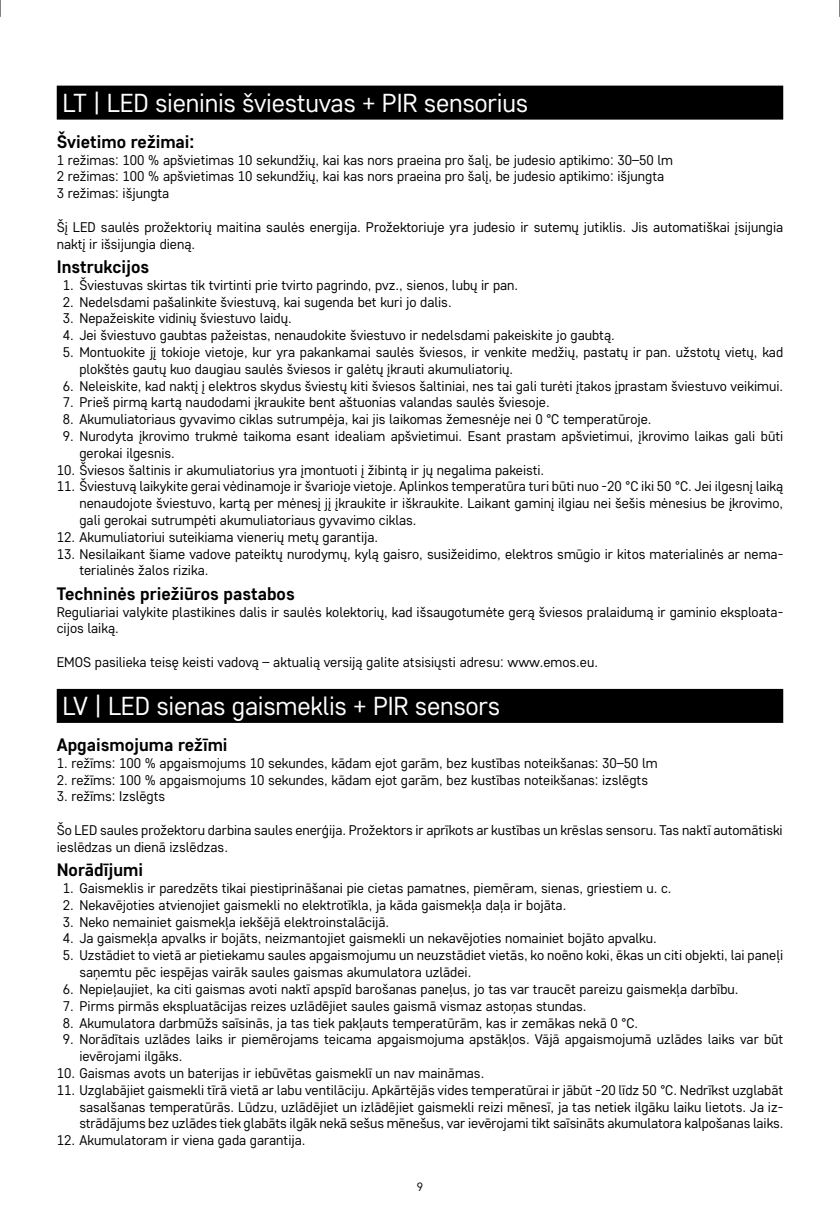
<style>
.page{position:relative;width:840px;height:1219px;background:#fff}
.page>*{position:absolute;margin:0;border:0;box-sizing:border-box;transform-origin:0 0}
.t1{font:26px "Core Sans D35";letter-spacing:-.01em;color:#fff}
.t2{font:700 18px "Core Sans D55";color:#000}
.t3{font:14px/16.8px "Core Sans D35";color:#000}
.t4{font:12px "Core Sans D35";color:#000}
</style>
<div class="page">
<div style="left:57px;top:86px;width:725px;height:34px;background:#000"></div>
<div style="left:57px;top:689px;width:725px;height:34px;background:#000"></div>
<svg style="left:0;top:0;width:1px;height:17px"></svg>
<svg style="left:839px;top:0;width:1px;height:17px"></svg>
<h1 class="t1" style="left:62px;top:86px;width:467px">LT | LED sieninis šviestuvas + PIR sensorius</h1>
<p class="t2" style="left:57px;top:130px;width:139px">Švietimo režimai:</p>
<p class="t3" style="left:57px;top:151px;width:617px">1 režimas: 100 % apšvietimas 10 sekundžių, kai kas nors praeina pro šalį, be judesio aptikimo: 30–50 lm<br>2 režimas: 100 % apšvietimas 10 sekundžių, kai kas nors praeina pro šalį, be judesio aptikimo: išjungta<br>3 režimas: išjungta</p>
<p class="t3" style="left:57px;top:218px;width:727px">Šį LED saulės prožektorių maitina saulės energija. Prožektoriuje yra judesio ir sutemų jutiklis. Jis automatiškai įsijungia naktį ir išsijungia dieną.</p>
<p class="t2" style="left:57px;top:255px;width:94px">Instrukcijos</p>
<p class="t3" style="left:63px;top:276px;width:457px">1. Šviestuvas skirtas tik tvirtinti prie tvirto pagrindo, pvz., sienos, lubų ir pan.</p>
<p class="t3" style="left:63px;top:293px;width:390px">2. Nedelsdami pašalinkite šviestuvą, kai sugenda bet kuri jo dalis.</p>
<p class="t3" style="left:63px;top:310px;width:230px">3. Nepažeiskite vidinių šviestuvo laidų.</p>
<p class="t3" style="left:63px;top:326px;width:553px">4. Jei šviestuvo gaubtas pažeistas, nenaudokite šviestuvo ir nedelsdami pakeiskite jo gaubtą.</p>
<p class="t3" style="left:79px;top:343px;width:704px;text-indent:-17px">5. Montuokite jį tokioje vietoje, kur yra pakankamai saulės šviesos, ir venkite medžių, pastatų ir pan. užstotų vietų, kad plokštės gautų kuo daugiau saulės šviesos ir galėtų įkrauti akumuliatorių.</p>
<p class="t3" style="left:63px;top:377px;width:721px">6. Neleiskite, kad naktį į elektros skydus šviestų kiti šviesos šaltiniai, nes tai gali turėti įtakos įprastam šviestuvo veikimui.</p>
<p class="t3" style="left:63px;top:394px;width:488px">7. Prieš pirmą kartą naudodami įkraukite bent aštuonias valandas saulės šviesoje.</p>
<p class="t3" style="left:63px;top:410px;width:590px">8. Akumuliatoriaus gyvavimo ciklas sutrumpėja, kai jis laikomas žemesnėje nei 0 °C temperatūroje.</p>
<p class="t3" style="left:79px;top:427px;width:704px;text-indent:-17px">9. Nurodyta įkrovimo trukmė taikoma esant idealiam apšvietimui. Esant prastam apšvietimui, įkrovimo laikas gali būti gerokai ilgesnis.</p>
<p class="t3" style="left:57px;top:461px;width:488px">10. Šviesos šaltinis ir akumuliatorius yra įmontuoti į žibintą ir jų negalima pakeisti.</p>
<p class="t3" style="left:79px;top:478px;width:705px;text-align:justify;text-indent:-23px">11. Šviestuvą laikykite gerai vėdinamoje ir švarioje vietoje. Aplinkos temperatūra turi būti nuo -20 °C iki 50 °C. Jei ilgesnį laiką nenaudojote šviestuvo, kartą per mėnesį jį įkraukite ir iškraukite. Laikant gaminį ilgiau nei šešis mėnesius be įkrovimo, gali gerokai sutrumpėti akumuliatoriaus gyvavimo ciklas.</p>
<p class="t3" style="left:57px;top:528px;width:323px">12. Akumuliatoriui suteikiama vienerių metų garantija.</p>
<p class="t3" style="left:79px;top:545px;width:705px;text-indent:-23px">13. Nesilaikant šiame vadove pateiktų nurodymų, kylą gaisro, susižeidimo, elektros smūgio ir kitos materialinės ar nema&shy;terialinės žalos rizika.</p>
<p class="t2" style="left:57px;top:582px;width:239px">Techninės priežiūros pastabos</p>
<p class="t3" style="left:57px;top:603px;width:727px">Reguliariai valykite plastikines dalis ir saulės kolektorių, kad išsaugotumėte gerą šviesos pralaidumą ir gaminio eksploata&shy;cijos laiką.</p>
<p class="t3" style="left:57px;top:653px;width:542px">EMOS pasilieka teisę keisti vadovą – aktualią versiją galite atsisiųsti adresu: www.emos.eu.</p>
<h1 class="t1" style="left:62px;top:689px;width:439px">LV | LED sienas gaismeklis + PIR sensors</h1>
<p class="t2" style="left:57px;top:733px;width:172px">Apgaismojuma režīmi</p>
<p class="t3" style="left:57px;top:754px;width:602px">1. režīms: 100 % apgaismojums 10 sekundes, kādam ejot garām, bez kustības noteikšanas: 30–50 lm</p>
<p class="t3" style="left:57px;top:771px;width:592px">2. režīms: 100 % apgaismojums 10 sekundes, kādam ejot garām, bez kustības noteikšanas: izslēgts</p>
<p class="t3" style="left:57px;top:788px;width:110px">3. režīms: Izslēgts</p>
<p class="t3" style="left:57px;top:821px;width:727px">Šo LED saules prožektoru darbina saules enerģija. Prožektors ir aprīkots ar kustības un krēslas sensoru. Tas naktī automātiski ieslēdzas un dienā izslēdzas.</p>
<p class="t2" style="left:57px;top:858px;width:88px">Norādījumi</p>
<p class="t3" style="left:63px;top:879px;width:610px">1. Gaismeklis ir paredzēts tikai piestiprināšanai pie cietas pamatnes, piemēram, sienas, griestiem u. c.</p>
<p class="t3" style="left:63px;top:896px;width:505px">2. Nekavējoties atvienojiet gaismekli no elektrotīkla, ja kāda gaismekļa daļa ir bojāta.</p>
<p class="t3" style="left:63px;top:913px;width:328px">3. Neko nemainiet gaismekļa iekšējā elektroinstalācijā.</p>
<p class="t3" style="left:63px;top:930px;width:595px">4. Ja gaismekļa apvalks ir bojāts, neizmantojiet gaismekli un nekavējoties nomainiet bojāto apvalku.</p>
<p class="t3" style="left:79px;top:946px;width:704px;text-indent:-17px">5. Uzstādiet to vietā ar pietiekamu saules apgaismojumu un neuzstādiet vietās, ko noēno koki, ēkas un citi objekti, lai paneļi saņemtu pēc iespējas vairāk saules gaismas akumulatora uzlādei.</p>
<p class="t3" style="left:63px;top:980px;width:677px">6. Nepieļaujiet, ka citi gaismas avoti naktī apspīd barošanas paneļus, jo tas var traucēt pareizu gaismekļa darbību.</p>
<p class="t3" style="left:63px;top:997px;width:525px">7. Pirms pirmās ekspluatācijas reizes uzlādējiet saules gaismā vismaz astoņas stundas.</p>
<p class="t3" style="left:63px;top:1014px;width:576px">8. Akumulatora darbmūžs saīsinās, ja tas tiek pakļauts temperatūrām, kas ir zemākas nekā 0 °C.</p>
<p class="t3" style="left:79px;top:1030px;width:705px;text-indent:-17px">9. Norādītais uzlādes laiks ir piemērojams teicama apgaismojuma apstākļos. Vājā apgaismojumā uzlādes laiks var būt ievērojami ilgāks.</p>
<p class="t3" style="left:57px;top:1064px;width:429px">10. Gaismas avots un baterijas ir iebūvētas gaismeklī un nav maināmas.</p>
<p class="t3" style="left:79px;top:1081px;width:705px;text-align:justify;text-indent:-23px">11. Uzglabājiet gaismekli tīrā vietā ar labu ventilāciju. Apkārtējās vides temperatūrai ir jābūt -20 līdz 50 °C. Nedrīkst uzglabāt sasalšanas temperatūrās. Lūdzu, uzlādējiet un izlādējiet gaismekli reizi mēnesī, ja tas netiek ilgāku laiku lietots. Ja iz&shy;strādājums bez uzlādes tiek glabāts ilgāk nekā sešus mēnešus, var ievērojami tikt saīsināts akumulatora kalpošanas laiks.</p>
<p class="t3" style="left:57px;top:1131px;width:250px">12. Akumulatoram ir viena gada garantija.</p>
<p class="t4" style="left:416px;top:1179px;width:8px">9</p>
</div>
